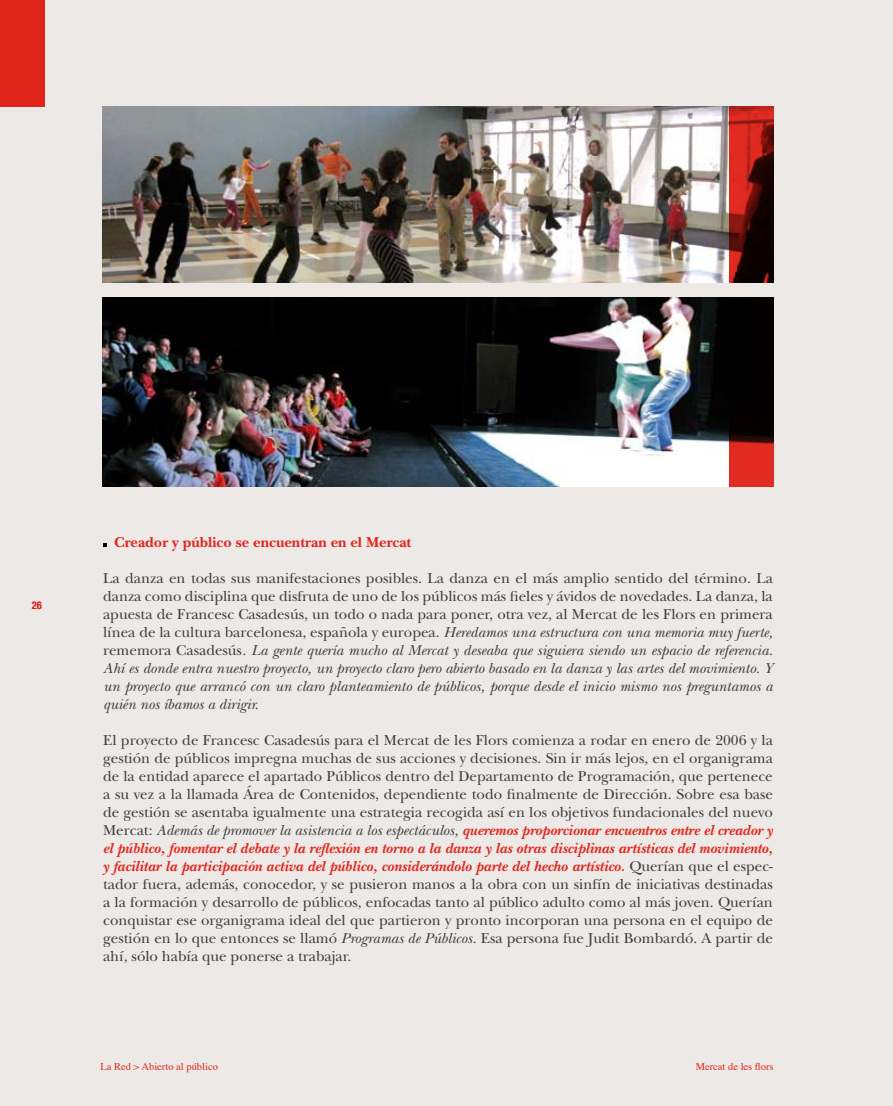
<style>
.page{position:relative;width:893px;height:1106px;background:#ece9e7}
.page>*{position:absolute;margin:0;border:0;box-sizing:border-box;transform-origin:0 0}
.t1{font:15px/18px "New Baskerville";color:#3e3e40;text-align:justify}
.t2{font:italic 15px/18px "New Baskerville";color:#3e3e40;text-align:justify}
.t3{font:700 15px "New Baskerville";color:#e2251b}
.t4{font:10.5px "Times";color:#e2251b}
.t5{font:500 condensed 10.5px "Helvetica Neue";color:#e2251b}
.s1{font-style:normal}
.s2{font-style:italic}
.s3{font-weight:700;font-style:italic;color:#e2251b}
</style>
<div class="page">
<svg style="left:103px;top:543px;width:3px;height:4px"></svg>
<img style="left:102px;top:106px;width:627px;height:177px">
<img style="left:102px;top:298px;width:627px;height:189px">
<svg style="left:729px;top:106px;width:45px;height:177px"></svg>
<svg style="left:729px;top:298px;width:45px;height:189px;fill:#040000"></svg>
<div style="left:0;top:0;width:45px;height:106px;background:#e2251b"></div>
<p class="t5" style="left:32px;top:599px;width:12px">26</p>
<p class="t3" style="left:114px;top:533px;width:299px">Creador y público se encuentran en el Mercat</p>
<p class="t2" style="left:103px;top:569px;width:671px"><span class="s1">La danza en todas sus manifestaciones posibles. La danza en el más amplio sentido del término. La danza como disciplina que disfruta de uno de los públicos más fieles y ávidos de novedades. La danza, la apuesta de Francesc Casadesús, un todo o nada para poner, otra vez, al Mercat de les Flors en primera línea de la cultura barcelonesa, española y europea.</span> Heredamos una estructura con una memoria muy fuerte, <span class="s1">rememora Casadesús</span>. La gente quería mucho al Mercat y deseaba que siguiera siendo un espacio de referencia.<br>Ahí es donde entra nuestro proyecto, un proyecto claro pero abierto basado en la danza y las artes del movimiento. Y un proyecto que arrancó con un claro planteamiento de públicos, porque desde el inicio mismo nos preguntamos a quién nos íbamos a dirigir.</p>
<p class="t1" style="left:103px;top:731px;width:671px">El proyecto de Francesc Casadesús para el Mercat de les Flors comienza a rodar en enero de 2006 y la gestión de públicos impregna muchas de sus acciones y decisiones. Sin ir más lejos, en el organigrama de la entidad aparece el apartado Públicos dentro del Departamento de Programación, que pertenece a su vez a la llamada Área de Contenidos, dependiente todo finalmente de Dirección. Sobre esa base de gestión se asentaba igualmente una estrategia recogida así en los objetivos fundacionales del nuevo Mercat: <span class="s2">Además de promover la asistencia a los espectáculos,</span> <span class="s3">queremos proporcionar encuentros entre el creador y el público, fomentar el debate y la reflexión en torno a la danza y las otras disciplinas artísticas del movimiento, y facilitar la participación activa del público, considerándolo parte del hecho artístico.</span> Querían que el espec&shy;tador fuera, además, conocedor, y se pusieron manos a la obra con un sinfín de iniciativas destinadas a la formación y desarrollo de públicos, enfocadas tanto al público adulto como al más joven. Querían conquistar ese organigrama ideal del que partieron y pronto incorporan una persona en el equipo de gestión en lo que entonces se llamó <span class="s2">Programas de Públicos.</span> Esa persona fue Judit Bombardó. A partir de ahí, sólo había que ponerse a trabajar.</p>
<p class="t4" style="left:100px;top:1056px;width:119px">La Red &gt; Abierto al público</p>
<p class="t4" style="left:696px;top:1056px;width:79px">Mercat de les flors</p>
</div>
